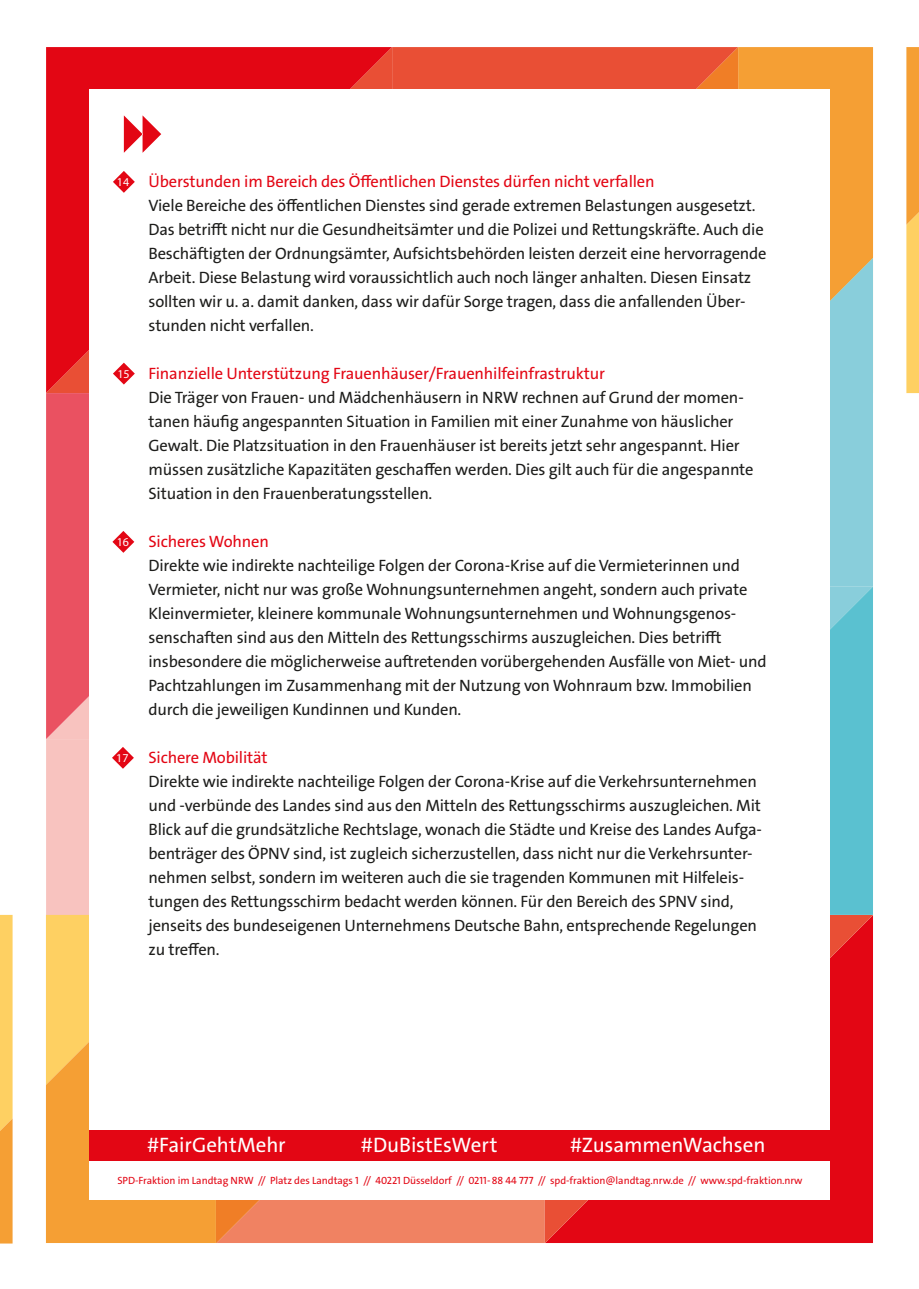
<style>
.page{position:relative;width:919px;height:1289px;background:#fff}
.page>*{position:absolute;margin:0;border:0;box-sizing:border-box;transform-origin:0 0}
.t1{font:21px "The Sans LP5 Plain";letter-spacing:-.005em;color:#fff}
.t2{font:16.5px/24px "The Sans LP5 Plain";letter-spacing:-.01em;color:#1d1d1b}
.t3{font:16.5px "The Sans LP5 Plain";letter-spacing:-.01em;color:#e30614}
.t4{font:12px "Myriad Pro";color:#fff}
.t5{font:10.5px "The Sans LP5 Plain";letter-spacing:-.005em;color:#e30614}
</style>
<div class="page">
<svg style="left:738px;top:47px;width:180px;height:165px;fill:#f59f34"></svg>
<svg style="left:47px;top:47px;width:345px;height:346px;background:#e30a16"></svg>
<div style="left:47px;top:393px;width:42px;height:346px;background:#ea5161"></div>
<svg style="left:830px;top:212px;width:88px;height:181px"></svg>
<svg style="left:392px;top:47px;width:346px;height:42px;background:#e95234"></svg>
<div style="left:47px;top:739px;width:42px;height:175px;background:#f8c3bf"></div>
<svg style="left:0;top:1130px;width:216px;height:113px;fill:#f59f34"></svg>
<svg style="left:544px;top:914px;width:328px;height:328px;background:#e3111b"></svg>
<svg style="left:830px;top:586px;width:42px;height:328px;background:#5dc1d0"></svg>
<svg style="left:0;top:914px;width:89px;height:216px"></svg>
<svg style="left:216px;top:1200px;width:328px;height:42px;background:#f0815d"></svg>
<svg style="left:830px;top:258px;width:42px;height:328px;background:#90cacf"></svg>
<div style="left:89px;top:89px;width:740px;height:1110px;background:#fff"></div>
<svg style="left:113px;top:362px;width:22px;height:22px"></svg>
<div style="left:89px;top:1129px;width:741px;height:31px;background:#e30614"></div>
<svg style="left:113px;top:171px;width:22px;height:22px"></svg>
<svg style="left:112px;top:747px;width:22px;height:21px"></svg>
<svg style="left:112px;top:531px;width:22px;height:22px"></svg>
<svg style="left:124px;top:115px;width:37px;height:38px"></svg>
<p class="t4" style="left:117px;top:174px;width:14px">14</p>
<p class="t4" style="left:117px;top:366px;width:14px">15</p>
<p class="t4" style="left:117px;top:534px;width:14px">16</p>
<p class="t4" style="left:116px;top:750px;width:14px">17</p>
<p class="t3" style="left:148px;top:171px;width:507px">Überstunden im Bereich des Öffentlichen Dienstes dürfen nicht verfallen</p>
<p class="t2" style="left:148px;top:193px;width:619px">Viele Bereiche des öffentlichen Dienstes sind gerade extremen Belastungen ausgesetzt.<br>Das betrifft nicht nur die Gesundheitsämter und die Polizei und Rettungskräfte. Auch die Beschäftigten der Ordnungsämter, Aufsichtsbehörden leisten derzeit eine hervorragende Arbeit. Diese Belastung wird voraussichtlich auch noch länger anhalten. Diesen Einsatz sollten wir u. a. damit danken, dass wir dafür Sorge tragen, dass die anfallenden Über&shy;stunden nicht verfallen.</p>
<p class="t3" style="left:148px;top:363px;width:458px">Finanzielle Unterstützung Frauenhäuser/Frauenhilfeinfrastruktur</p>
<p class="t2" style="left:148px;top:385px;width:606px">Die Träger von Frauen- und Mädchenhäusern in NRW rechnen auf Grund der momen&shy;tanen häufig angespannten Situation in Familien mit einer Zunahme von häuslicher Gewalt. Die Platzsituation in den Frauenhäuser ist bereits jetzt sehr angespannt. Hier müssen zusätzliche Kapazitäten geschaffen werden. Dies gilt auch für die angespannte Situation in den Frauenberatungsstellen.</p>
<p class="t3" style="left:148px;top:531px;width:122px">Sicheres Wohnen</p>
<p class="t2" style="left:148px;top:553px;width:619px">Direkte wie indirekte nachteilige Folgen der Corona-Krise auf die Vermieterinnen und Vermieter, nicht nur was große Wohnungsunternehmen angeht, sondern auch private Kleinvermieter, kleinere kommunale Wohnungsunternehmen und Wohnungsgenos&shy;senschaften sind aus den Mitteln des Rettungsschirms auszugleichen. Dies betrifft insbesondere die möglicherweise auftretenden vorübergehenden Ausfälle von Miet- und Pachtzahlungen im Zusammenhang mit der Nutzung von Wohnraum bzw. Immobilien durch die jeweiligen Kundinnen und Kunden.</p>
<p class="t3" style="left:148px;top:747px;width:120px">Sichere Mobilität</p>
<p class="t2" style="left:148px;top:769px;width:615px">Direkte wie indirekte nachteilige Folgen der Corona-Krise auf die Verkehrsunternehmen und -verbünde des Landes sind aus den Mitteln des Rettungsschirms auszugleichen. Mit Blick auf die grundsätzliche Rechtslage, wonach die Städte und Kreise des Landes Aufga&shy;benträger des ÖPNV sind, ist zugleich sicherzustellen, dass nicht nur die Verkehrsunter&shy;nehmen selbst, sondern im weiteren auch die sie tragenden Kommunen mit Hilfeleis&shy;tungen des Rettungsschirm bedacht werden können. Für den Bereich des SPNV sind, jenseits des bundeseigenen Unternehmens Deutsche Bahn, entsprechende Regelungen zu treffen.</p>
<p class="t1" style="left:147px;top:1131px;width:140px">#FairGehtMehr</p>
<p class="t1" style="left:361px;top:1131px;width:138px">#DuBistEsWert</p>
<p class="t1" style="left:570px;top:1131px;width:197px">#ZusammenWachsen</p>
<p class="t5" style="left:117px;top:1173px;width:686px">SPD-Fraktion im Landtag NRW // Platz des Landtags 1 // 40221 Düsseldorf // 0211-88 44 777 // spd-fraktion@landtag.nrw.de // www.spd-fraktion.nrw</p>
</div>
